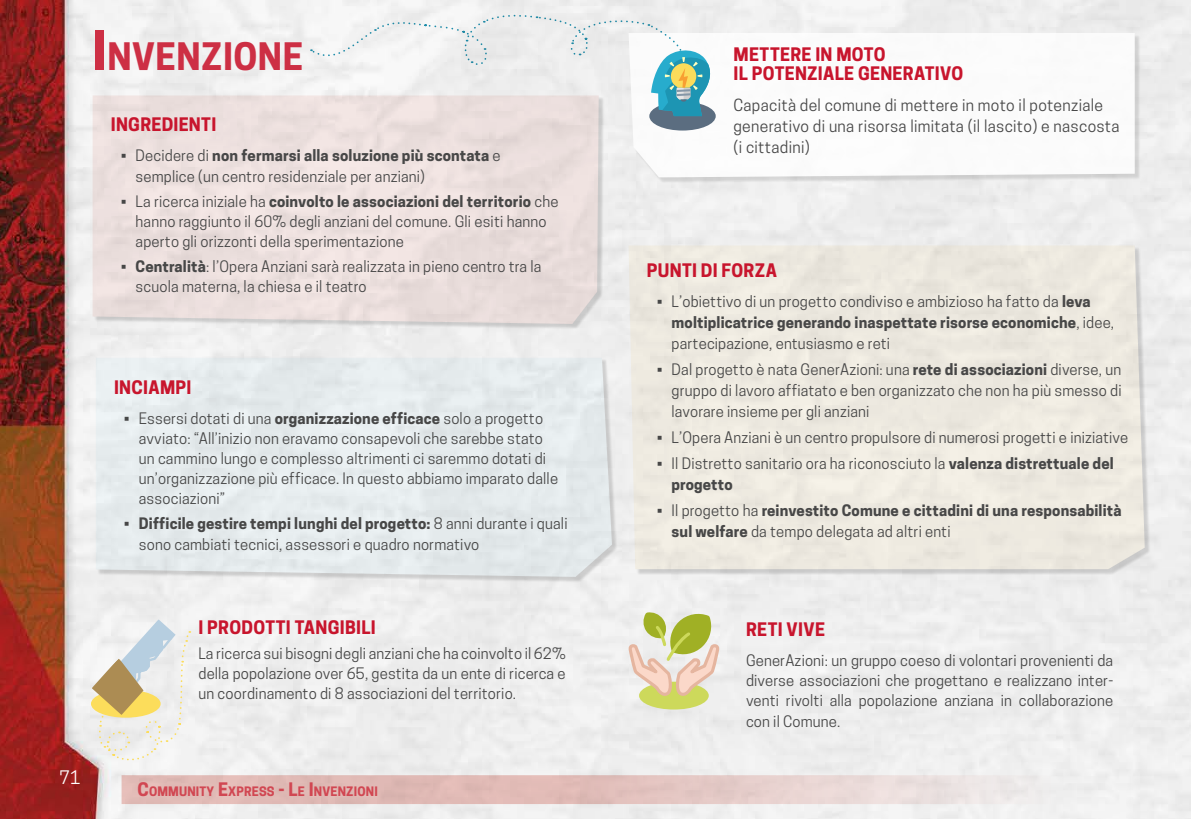
<style>
.page{position:relative;width:1191px;height:819px;background:#fff}
.page>*{position:absolute;margin:0;border:0;box-sizing:border-box;transform-origin:0 0}
.t1{font:700 35.52px "Cooper Hewitt";letter-spacing:.015em;color:#cd2f44}
.t2{font:700 17.5px/18.9px "Cooper Hewitt";letter-spacing:.015em;color:#c8152d}
.t3{font:17.5px "Cooper Hewitt";color:#fff}
.t4{font:15.75px/21px "Cooper Hewitt";letter-spacing:.02em;color:#474747}
.t5{font:14.88px/20.1px "Cooper Hewitt";letter-spacing:.01em;color:#474747}
.t6{font:700 14.88px/21px "Cooper Hewitt";letter-spacing:.01em;color:#474747}
.t7{font:700 12.25px "Cooper Hewitt";letter-spacing:.015em;color:#d14752}
.s1{font-size:50.75px}
.s2{font-weight:700}
.s3{font-size:17.5px}
.s4{font-weight:400}
</style>
<div class="page">
<img style="left:0;top:0;width:1191px;height:819px">
<svg style="left:122px;top:775px;width:1009px;height:29px;background:#e5cbc7"></svg>
<div style="left:630px;top:34px;width:510px;height:149px;background:#000;opacity:.15"></div>
<svg style="left:628px;top:33px;width:506px;height:144px"></svg>
<div style="left:94px;top:97px;width:510px;height:232px;background:#000;opacity:.15"></div>
<svg style="left:93px;top:95px;width:505px;height:229px;background:#ebdedd"></svg>
<div style="left:97px;top:359px;width:521px;height:223px;background:#000;opacity:.15"></div>
<div style="left:96px;top:357px;width:516px;height:220px;background:#e5ebed"></div>
<div style="left:630px;top:247px;width:520px;height:328px;background:#000;opacity:.15"></div>
<div style="left:628px;top:245px;width:516px;height:324px;background:#ede9e0"></div>
<div style="left:639px;top:681px;width:69px;height:28px;background:#cdd95b;border-radius:50%"></div>
<svg style="left:625px;top:611px;width:97px;height:85px"></svg>
<svg style="left:92px;top:619px;width:98px;height:143px"></svg>
<div style="left:649px;top:102px;width:66px;height:28px;background:#5b6d80;border-radius:50%"></div>
<svg style="left:311px;top:15px;width:402px;height:101px"></svg>
<h1 class="t1" style="left:93px;top:36px;width:212px"><span class="s1">I</span> NVENZIONE</h1>
<p class="t2" style="left:111px;top:115px;width:107px">INGREDIENTI</p>
<p class="t5" style="left:136px;top:146px;width:366px;text-indent:-15px">• Decidere di <span class="s2">non fermarsi alla soluzione più scontata</span> e semplice (un centro residenziale per anziani)</p>
<p class="t5" style="left:136px;top:191px;width:424px;text-indent:-15px">• La ricerca iniziale ha <span class="s2">coinvolto le associazioni del territorio</span> che hanno raggiunto il 60% degli anziani del comune. Gli esiti hanno aperto gli orizzonti della sperimentazione</p>
<p class="t5" style="left:136px;top:256px;width:407px;text-indent:-15px">• <span class="s2">Centralità</span>: l’Opera Anziani sarà realizzata in pieno centro tra la scuola materna, la chiesa e il teatro</p>
<p class="t3" style="left:60px;top:767px;width:22px">71</p>
<p class="t2" style="left:114px;top:377px;width:79px">INCIAMPI</p>
<p class="t5" style="left:139px;top:408px;width:421px;text-indent:-15px">• Essersi dotati di una <span class="s2">organizzazione efficace</span> solo a progetto avviato: “All’inizio non eravamo consapevoli che sarebbe stato un cammino lungo e complesso altrimenti ci saremmo dotati di un’organizzazione più efficace. In questo abbiamo imparato dalle associazioni”</p>
<p class="t5" style="left:139px;top:513px;width:430px;text-indent:-15px">• <span class="s2">Difficile gestire tempi lunghi del progetto:</span> 8 anni durante i quali sono cambiati tecnici, assessori e quadro normativo</p>
<p class="t2" style="left:198px;top:617px;width:179px">I PRODOTTI TANGIBILI</p>
<p class="t5" style="left:198px;top:643px;width:369px;text-align:justify">La ricerca sui bisogni degli anziani che ha coinvolto il 62% della popolazione over 65, gestita da un ente di ricerca e un coordinamento di 8 associazioni del territorio.</p>
<p class="t7" style="left:137px;top:784px;width:242px"><span class="s3">C</span>OMMUNITY <span class="s3">E</span>XPRESS <span class="s3">- L</span>E <span class="s3">I</span> NVENZIONI</p>
<p class="t2" style="left:733px;top:45px;width:231px">METTERE IN MOTO<br>IL POTENZIALE GENERATIVO</p>
<p class="t4" style="left:733px;top:95px;width:387px">Capacità del comune di mettere in moto il potenziale generativo di una risorsa limitata (il lascito) e nascosta (i cittadini)</p>
<p class="t2" style="left:647px;top:261px;width:132px">PUNTI DI FORZA</p>
<p class="t5" style="left:671px;top:291px;width:444px;line-height:21px;text-indent:-15px">• L’obiettivo di un progetto condiviso e ambizioso ha fatto da <span class="s2">leva moltiplicatrice generando inaspettate risorse economiche</span>, idee, partecipazione, entusiasmo e reti</p>
<p class="t5" style="left:671px;top:359px;width:451px;line-height:21px;text-align:justify;text-indent:-15px">• Dal progetto è nata GenerAzioni: una <span class="s2">rete di associazioni</span> diverse, un gruppo di lavoro affiatato e ben organizzato che non ha più smesso di lavorare insieme per gli anziani</p>
<p class="t5" style="left:656px;top:428px;width:473px">• L’Opera Anziani è un centro propulsore di numerosi progetti e iniziative</p>
<p class="t5" style="left:671px;top:453px;width:444px;line-height:21px;text-indent:-15px">• Il Distretto sanitario ora ha riconosciuto la <span class="s2">valenza distrettuale del progetto</span></p>
<p class="t6" style="left:671px;top:500px;width:451px;text-indent:-15px"><span class="s4">• Il progetto ha</span> reinvestito Comune e cittadini di una responsabilità sul welfare <span class="s4">da tempo delegata ad altri enti</span></p>
<p class="t2" style="left:746px;top:620px;width:80px">RETI VIVE</p>
<p class="t5" style="left:746px;top:650px;width:369px;text-align:justify">GenerAzioni: un gruppo coeso di volontari provenienti da diverse associazioni che progettano e realizzano inter&shy;venti rivolti alla popolazione anziana in collaborazione con il Comune.</p>
</div>
